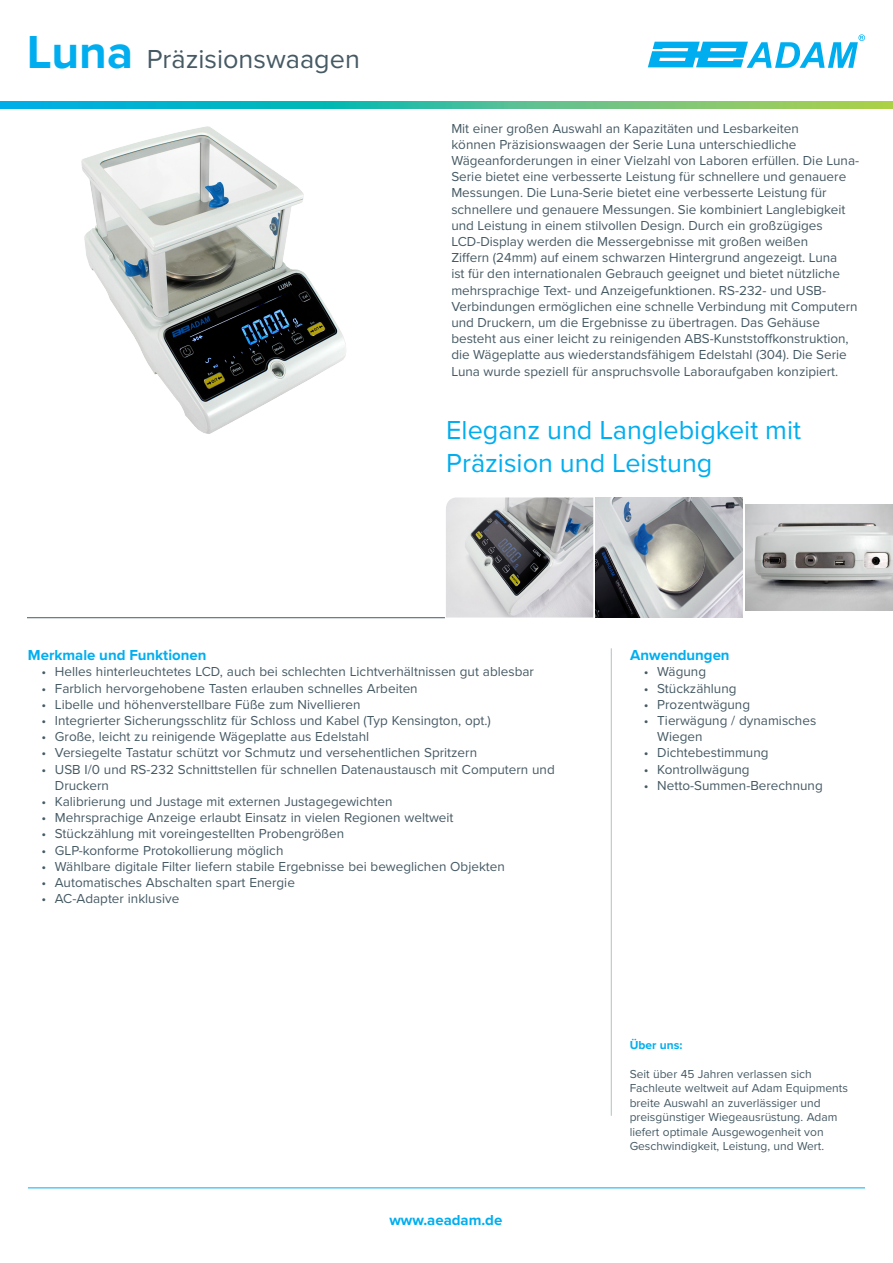
<style>
.page{position:relative;width:893px;height:1263px;background:#fff}
.page>*{position:absolute;margin:0;border:0;box-sizing:border-box;transform-origin:0 0}
.Sub_Head{font:27px/32.4px "Proxima Nova";color:#00aeef}
.Name_Range{font:27px "Proxima Nova";color:#465a64}
.Features_Header{font:700 15px "Proxima Nova";color:#00aeef}
.Applications_Header{font:700 15px "Proxima Nova";color:#00aeef}
.AE_Copy{font:13.5px/16.2px "Proxima Nova";color:#465a64}
.About_US_text{font:12px "Proxima Nova";color:#465a64}
.About_US_text-2{font:700 12px "Proxima Nova";color:#00aeef}
.s1{font-weight:700;font-size:48px;color:#00aeef}
</style>
<div class="page">
<img style="left:81px;top:126px;width:265px;height:308px">
<img style="left:595px;top:497px;width:148px;height:120px">
<img style="left:446px;top:497px;width:147px;height:120px">
<img style="left:745px;top:504px;width:148px;height:107px">
<svg style="left:648px;top:34px;width:217px;height:34px"></svg>
<hr style="left:28px;top:1187px;width:837px;height:1px;background:#00aeef">
<hr style="left:611px;top:648px;width:1px;height:468px;background:#b2bfc6">
<hr style="left:27px;top:617px;width:418px;height:1px;background:#465a64">
<svg style="left:0;top:102px;width:893px;height:6px;background:#41bd9d"></svg>
<p class="Name_Range" style="left:27px;top:39px;width:335px"><span class="s1">Luna</span> Präzisionswaagen</p>
<p class="AE_Copy" style="left:451px;top:119px;width:409px">Mit einer großen Auswahl an Kapazitäten und Lesbarkeiten<br>können Präzisionswaagen der Serie Luna unterschiedliche Wägeanforderungen in einer Vielzahl von Laboren erfüllen. Die Luna-Serie bietet eine verbesserte Leistung für schnellere und genauere Messungen. Die Luna-Serie bietet eine verbesserte Leistung für schnellere und genauere Messungen. Sie kombiniert Langlebigkeit und Leistung in einem stilvollen Design. Durch ein großzügiges LCD-Display werden die Messergebnisse mit großen weißen<br>Ziffern (24mm) auf einem schwarzen Hintergrund angezeigt. Luna<br>ist für den internationalen Gebrauch geeignet und bietet nützliche mehrsprachige Text- und Anzeigefunktionen. RS-232- und USB-Verbindungen ermöglichen eine schnelle Verbindung mit Computern und Druckern, um die Ergebnisse zu übertragen. Das Gehäuse besteht aus einer leicht zu reinigenden ABS-Kunststoffkonstruktion, die Wägeplatte aus wiederstandsfähigem Edelstahl (304). Die Serie Luna wurde speziell für anspruchsvolle Laboraufgaben konzipiert.</p>
<p class="Sub_Head" style="left:446px;top:413px;width:356px">Eleganz und Langlebigkeit mit<br>Präzision und Leistung</p>
<p class="Features_Header" style="left:28px;top:644px;width:180px">Merkmale und Funktionen</p>
<p class="AE_Copy" style="left:41px;top:663px;width:494px">• Helles hinterleuchtetes LCD, auch bei schlechten Lichtverhältnissen gut ablesbar</p>
<p class="AE_Copy" style="left:41px;top:679px;width:378px">• Farblich hervorgehobene Tasten erlauben schnelles Arbeiten</p>
<p class="AE_Copy" style="left:41px;top:696px;width:321px">• Libelle und höhenverstellbare Füße zum Nivellieren</p>
<p class="AE_Copy" style="left:41px;top:712px;width:451px">• Integrierter Sicherungsschlitz für Schloss und Kabel (Typ Kensington, opt.)</p>
<p class="AE_Copy" style="left:41px;top:728px;width:329px">• Große, leicht zu reinigende Wägeplatte aus Edelstahl</p>
<p class="AE_Copy" style="left:41px;top:744px;width:437px">• Versiegelte Tastatur schützt vor Schmutz und versehentlichen Spritzern</p>
<p class="AE_Copy" style="left:55px;top:760px;width:501px;text-indent:-13px">• USB I/0 und RS-232 Schnittstellen für schnellen Datenaustausch mit Computern und<br>Druckern</p>
<p class="AE_Copy" style="left:41px;top:793px;width:353px">• Kalibrierung und Justage mit externen Justagegewichten</p>
<p class="AE_Copy" style="left:41px;top:809px;width:414px">• Mehrsprachige Anzeige erlaubt Einsatz in vielen Regionen weltweit</p>
<p class="AE_Copy" style="left:41px;top:825px;width:304px">• Stückzählung mit voreingestellten Probengrößen</p>
<p class="AE_Copy" style="left:41px;top:841px;width:244px">• GLP-konforme Protokollierung möglich</p>
<p class="AE_Copy" style="left:41px;top:858px;width:465px">• Wählbare digitale Filter liefern stabile Ergebnisse bei beweglichen Objekten</p>
<p class="AE_Copy" style="left:41px;top:874px;width:255px">• Automatisches Abschalten spart Energie</p>
<p class="AE_Copy" style="left:41px;top:890px;width:139px">• AC-Adapter inklusive</p>
<p class="Features_Header" style="left:389px;top:1208px;width:115px">www.aeadam.de</p>
<p class="Applications_Header" style="left:630px;top:644px;width:101px">Anwendungen</p>
<p class="AE_Copy" style="left:644px;top:663px;width:64px">• Wägung</p>
<p class="AE_Copy" style="left:644px;top:679px;width:94px">• Stückzählung</p>
<p class="AE_Copy" style="left:644px;top:696px;width:108px">• Prozentwägung</p>
<p class="AE_Copy" style="left:657px;top:712px;width:161px;text-indent:-14px">• Tierwägung / dynamisches<br>Wiegen</p>
<p class="AE_Copy" style="left:644px;top:744px;width:126px">• Dichtebestimmung</p>
<p class="AE_Copy" style="left:644px;top:760px;width:107px">• Kontrollwägung</p>
<p class="AE_Copy" style="left:644px;top:777px;width:180px">• Netto-Summen-Berechnung</p>
<p class="About_US_text-2" style="left:630px;top:1036px;width:54px">Über uns:</p>
<p class="About_US_text" style="left:630px;top:1065px;width:184px">Seit über 45 Jahren verlassen sich</p>
<p class="About_US_text" style="left:630px;top:1079px;width:220px">Fachleute weltweit auf Adam Equipments</p>
<p class="About_US_text" style="left:630px;top:1094px;width:193px">breite Auswahl an zuverlässiger und</p>
<p class="About_US_text" style="left:630px;top:1108px;width:209px">preisgünstiger Wiegeausrüstung. Adam</p>
<p class="About_US_text" style="left:630px;top:1123px;width:195px">liefert optimale Ausgewogenheit von</p>
<p class="About_US_text" style="left:630px;top:1137px;width:196px">Geschwindigkeit, Leistung, und Wert.</p>
</div>
